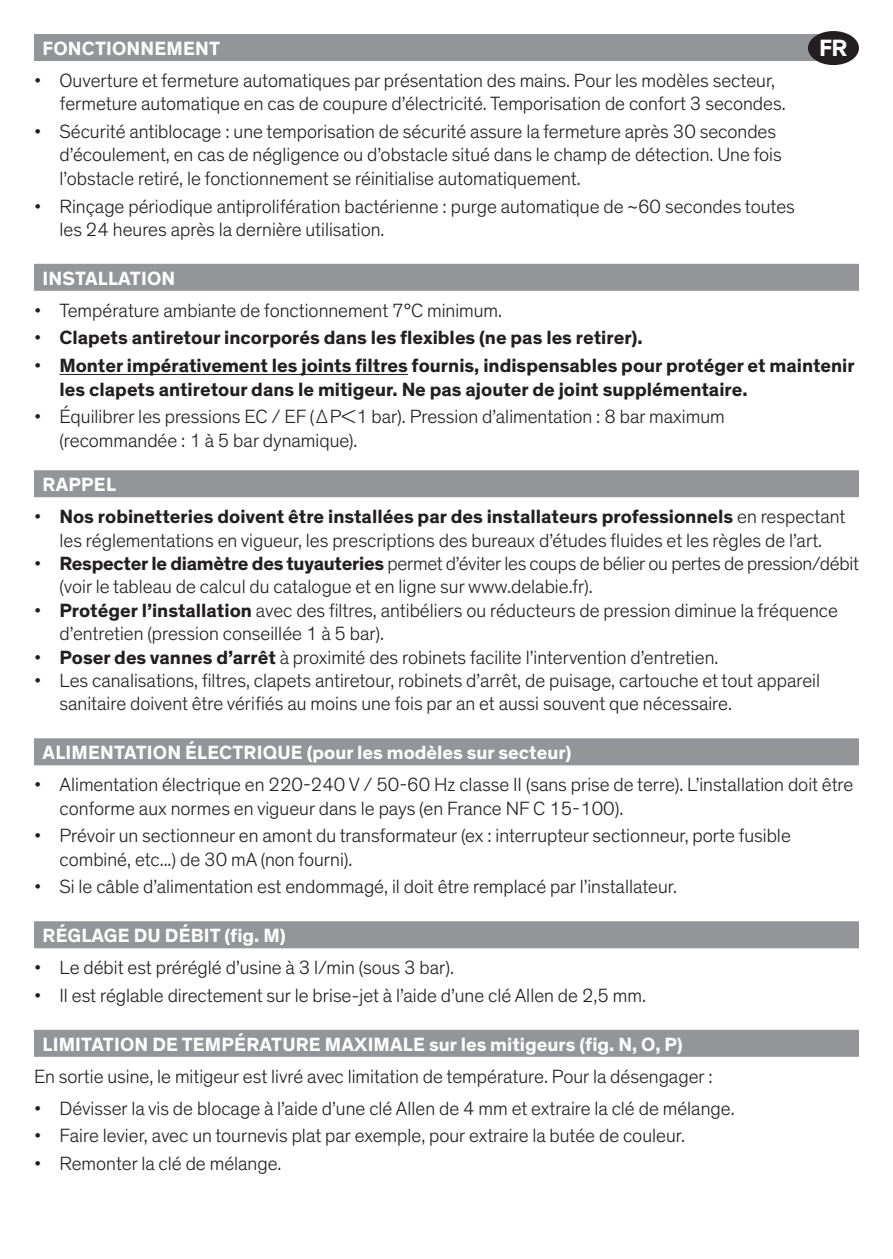
<style>
.page{position:relative;width:893px;height:1259px;background:#fff}
.page>*{position:absolute;margin:0;border:0;box-sizing:border-box;transform-origin:0 0}
.t1{font:700 24px "Theinhardt";color:#fff}
.t2{font:300 19.5px/23.4px "Theinhardt";color:#231f20}
.t3{font:700 19.5px/23.4px "Theinhardt";color:#231f20}
.t4{font:700 19.5px "Theinhardt";letter-spacing:.01em;color:#fff}
.s1{font-weight:300}
.s2{font-weight:700}
</style>
<div class="page">
<div style="left:34px;top:34px;width:808px;height:27px;background:#939598"></div>
<div style="left:34px;top:264px;width:825px;height:27px;background:#939598"></div>
<hr style="left:60px;top:374px;width:348px;height:1px;background:#231f20">
<div style="left:34px;top:470px;width:825px;height:27px;background:#939598"></div>
<div style="left:34px;top:738px;width:825px;height:27px;background:#939598"></div>
<div style="left:34px;top:921px;width:825px;height:27px;background:#939598"></div>
<div style="left:34px;top:1029px;width:825px;height:27px;background:#939598"></div>
<div style="left:808px;top:31px;width:51px;height:34px;background:#231f20;border-radius:50%"></div>
<p class="t1" style="left:819px;top:33px;width:30px">FR</p>
<p class="t4" style="left:43px;top:36px;width:179px">FONCTIONNEMENT</p>
<p class="t2" style="left:60px;top:69px;width:728px;text-indent:-26px">• Ouverture et fermeture automatiques par présentation des mains. Pour les modèles secteur, fermeture automatique en cas de coupure d’électricité. Temporisation de confort 3 secondes.</p>
<p class="t2" style="left:60px;top:120px;width:724px;text-indent:-26px">• Sécurité antiblocage : une temporisation de sécurité assure la fermeture après 30 secondes d’écoulement, en cas de négligence ou d’obstacle situé dans le champ de détection. Une fois l’obstacle retiré, le fonctionnement se réinitialise automatiquement.</p>
<p class="t2" style="left:60px;top:195px;width:737px;text-indent:-26px">• Rinçage périodique antiprolifération bactérienne : purge automatique de ~60 secondes toutes les 24 heures après la dernière utilisation.</p>
<p class="t4" style="left:43px;top:266px;width:134px">INSTALLATION</p>
<p class="t2" style="left:34px;top:299px;width:470px">• Température ambiante de fonctionnement 7°C minimum.</p>
<p class="t3" style="left:34px;top:327px;width:610px"><span class="s1">•</span> Clapets antiretour incorporés dans les flexibles (ne pas les retirer).</p>
<p class="t3" style="left:60px;top:354px;width:797px;text-indent:-26px"><span class="s1">•</span> Monter impérativement les joints filtres fournis, indispensables pour protéger et maintenir les clapets antiretour dans le mitigeur. Ne pas ajouter de joint supplémentaire.</p>
<p class="t2" style="left:60px;top:405px;width:667px;text-indent:-26px">• Équilibrer les pressions EC / EF (ΔP&lt;1 bar). Pression d’alimentation : 8 bar maximum (recommandée : 1 à 5 bar dynamique).</p>
<p class="t4" style="left:43px;top:472px;width:75px">RAPPEL</p>
<p class="t2" style="left:34px;top:505px;width:813px;text-align:center">• <span class="s2">Nos robinetteries doivent être installées par des installateurs professionnels</span> en respectant les réglementations en vigueur, les prescriptions des bureaux d’études fluides et les règles de l’art.</p>
<p class="t2" style="left:60px;top:552px;width:801px;text-indent:-26px">• <span class="s2">Respecter le diamètre des tuyauteries</span> permet d’éviter les coups de bélier ou pertes de pression/débit (voir le tableau de calcul du catalogue et en ligne sur www.delabie.fr).</p>
<p class="t2" style="left:60px;top:599px;width:780px;text-indent:-26px">• <span class="s2">Protéger l’installation</span> avec des filtres, antibéliers ou réducteurs de pression diminue la fréquence d’entretien (pression conseillée 1 à 5 bar).</p>
<p class="t2" style="left:34px;top:645px;width:686px">• <span class="s2">Poser des vannes d’arrêt</span> à proximité des robinets facilite l’intervention d’entretien.</p>
<p class="t2" style="left:60px;top:669px;width:762px;text-indent:-26px">• Les canalisations, filtres, clapets antiretour, robinets d’arrêt, de puisage, cartouche et tout appareil sanitaire doivent être vérifiés au moins une fois par an et aussi souvent que nécessaire.</p>
<p class="t4" style="left:43px;top:740px;width:530px">ALIMENTATION ÉLECTRIQUE (pour les modèles sur secteur)</p>
<p class="t2" style="left:60px;top:773px;width:795px;text-indent:-26px">• Alimentation électrique en 220-240 V / 50-60 Hz classe II (sans prise de terre). L’installation doit être conforme aux normes en vigueur dans le pays (en France NF C 15-100).</p>
<p class="t2" style="left:60px;top:824px;width:733px;text-indent:-26px">• Prévoir un sectionneur en amont du transformateur (ex : interrupteur sectionneur, porte fusible combiné, etc...) de 30 mA (non fourni).</p>
<p class="t2" style="left:34px;top:875px;width:645px">• Si le câble d’alimentation est endommagé, il doit être remplacé par l’installateur.</p>
<p class="t4" style="left:43px;top:923px;width:245px">RÉGLAGE DU DÉBIT (fig. M)</p>
<p class="t2" style="left:34px;top:956px;width:421px">• Le débit est préréglé d’usine à 3 l/min (sous 3 bar).</p>
<p class="t2" style="left:34px;top:984px;width:613px">• Il est réglable directement sur le brise-jet à l’aide d’une clé Allen de 2,5 mm.</p>
<p class="t4" style="left:43px;top:1032px;width:642px">LIMITATION DE TEMPÉRATURE MAXIMALE sur les mitigeurs (fig. N, O, P)</p>
<p class="t2" style="left:34px;top:1064px;width:680px">En sortie usine, le mitigeur est livré avec limitation de température. Pour la désengager :</p>
<p class="t2" style="left:34px;top:1096px;width:702px">• Dévisser la vis de blocage à l’aide d’une clé Allen de 4 mm et extraire la clé de mélange.</p>
<p class="t2" style="left:34px;top:1124px;width:652px">• Faire levier, avec un tournevis plat par exemple, pour extraire la butée de couleur.</p>
<p class="t2" style="left:34px;top:1152px;width:249px">• Remonter la clé de mélange.</p>
</div>
